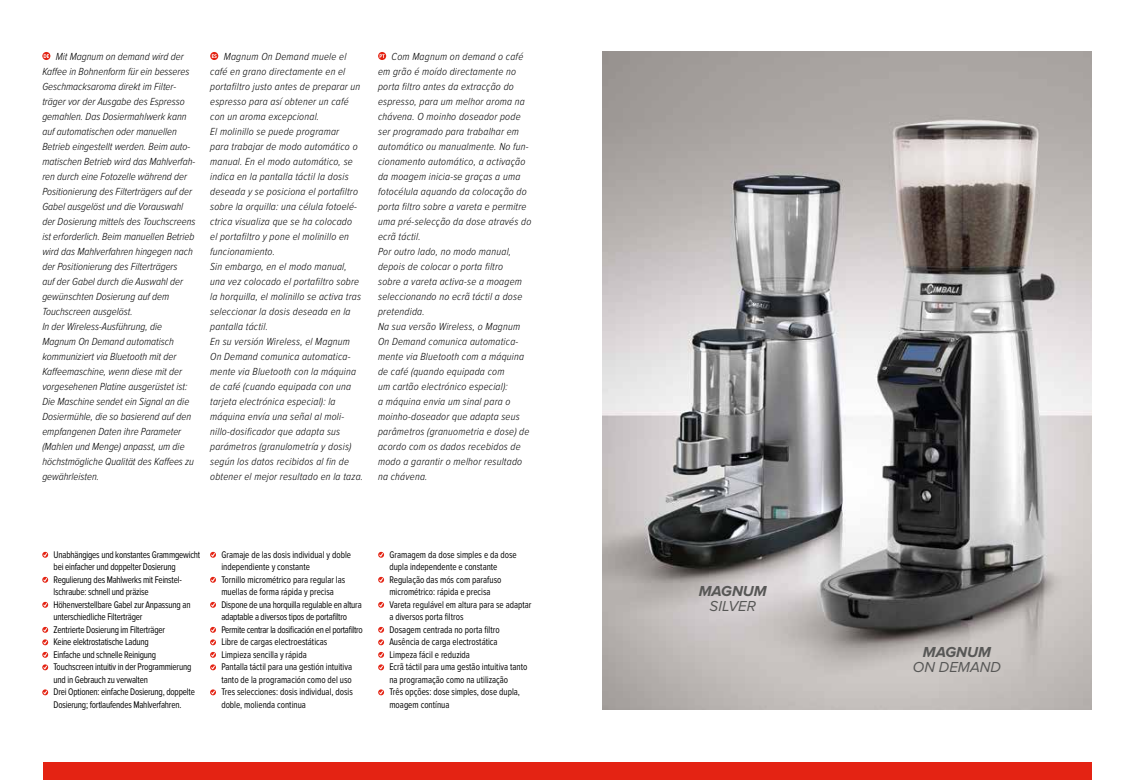
<style>
.page{position:relative;width:1134px;height:780px;background:#fff}
.page>*{position:absolute;margin:0;border:0;box-sizing:border-box;transform-origin:0 0}
.t1{font:italic 15px "Proxima Nova";color:#575756}
.t2{font:italic 700 15px "Proxima Nova";color:#575756}
.t3{font:italic 300 10.62px/15px "Proxima Nova Cond";letter-spacing:.02em;color:#000}
.t4{font:italic 300 10.62px/15px "Proxima Nova Cond";color:#000}
.t5{font:10px/12.5px "Proxima Nova Cond";color:#000;scale:.9 1}
.t6{font:10px/12.5px "Proxima Nova Cond";letter-spacing:-.02em;color:#000;scale:.9 1}
</style>
<div class="page">
<div style="left:43px;top:762px;width:1048px;height:18px;background:#e42313"></div>
<svg style="left:42px;top:52px;width:8px;height:8px"></svg>
<svg style="left:44px;top:54px;width:5px;height:4px"></svg>
<svg style="left:210px;top:52px;width:8px;height:8px"></svg>
<svg style="left:212px;top:54px;width:5px;height:4px"></svg>
<svg style="left:378px;top:52px;width:8px;height:8px"></svg>
<svg style="left:380px;top:54px;width:5px;height:4px"></svg>
<svg style="left:42px;top:552px;width:6px;height:5px"></svg>
<svg style="left:42px;top:577px;width:6px;height:5px"></svg>
<svg style="left:42px;top:602px;width:6px;height:5px"></svg>
<svg style="left:42px;top:627px;width:6px;height:5px"></svg>
<svg style="left:42px;top:639px;width:6px;height:6px"></svg>
<svg style="left:42px;top:652px;width:6px;height:5px"></svg>
<svg style="left:42px;top:664px;width:6px;height:6px"></svg>
<svg style="left:42px;top:689px;width:6px;height:6px"></svg>
<svg style="left:210px;top:552px;width:6px;height:5px"></svg>
<svg style="left:210px;top:577px;width:6px;height:5px"></svg>
<svg style="left:210px;top:602px;width:6px;height:5px"></svg>
<svg style="left:210px;top:627px;width:6px;height:5px"></svg>
<svg style="left:210px;top:639px;width:6px;height:6px"></svg>
<svg style="left:210px;top:652px;width:6px;height:5px"></svg>
<svg style="left:210px;top:664px;width:6px;height:6px"></svg>
<svg style="left:210px;top:689px;width:6px;height:6px"></svg>
<svg style="left:378px;top:552px;width:6px;height:5px"></svg>
<svg style="left:378px;top:577px;width:6px;height:5px"></svg>
<svg style="left:378px;top:602px;width:6px;height:5px"></svg>
<svg style="left:378px;top:627px;width:6px;height:5px"></svg>
<svg style="left:378px;top:639px;width:6px;height:6px"></svg>
<svg style="left:378px;top:652px;width:6px;height:5px"></svg>
<svg style="left:378px;top:664px;width:6px;height:6px"></svg>
<svg style="left:378px;top:689px;width:6px;height:6px"></svg>
<img style="left:602px;top:51px;width:489px;height:658px">
<p class="t4" style="left:42px;top:49px;width:155px;text-indent:13px">Mit Magnum on demand wird der Kaffee in Bohnenform für ein besseres Geschmacksaroma direkt im Filter&shy;träger vor der Ausgabe des Espresso gemahlen. Das Dosiermahlwerk kann auf automatischen oder manuellen Betrieb eingestellt werden. Beim auto&shy;matischen Betrieb wird das Mahlverfah&shy;ren durch eine Fotozelle während der Positionierung des Filterträgers auf der Gabel ausgelöst und die Vorauswahl der Dosierung mittels des Touchscreens ist erforderlich. Beim manuellen Betrieb wird das Mahlverfahren hingegen nach der Positionierung des Filterträgers<br>auf der Gabel durch die Auswahl der gewünschten Dosierung auf dem Touchscreen ausgelöst.<br>In der Wireless-Ausführung, die Magnum On Demand automatisch kommuniziert via Bluetooth mit der Kaffeemaschine, wenn diese mit der vorgesehenen Platine ausgerüstet ist:<br>Die Maschine sendet ein Signal an die Dosiermühle, die so basierend auf den empfangenen Daten ihre Parameter (Mahlen und Menge) anpasst, um die höchstmögliche Qualität des Kaffees zu gewährleisten.</p>
<p class="t3" style="left:210px;top:49px;width:154px;text-indent:14px">Magnum On Demand muele el café en grano directamente en el portafiltro justo antes de preparar un espresso para así obtener un café con un aroma excepcional.<br>El molinillo se puede programar<br>para trabajar de modo automático o manual. En el modo automático, se indica en la pantalla táctil la dosis deseada y se posiciona el portafiltro sobre la orquilla: una célula fotoelé&shy;ctrica visualiza que se ha colocado<br>el portafiltro y pone el molinillo en funcionamiento.<br>Sin embargo, en el modo manual, una vez colocado el portafiltro sobre la horquilla, el molinillo se activa tras seleccionar la dosis deseada en la pantalla táctil.<br>En su versión Wireless, el Magnum On Demand comunica automatica&shy;mente via Bluetooth con la máquina de café (cuando equipada con una tarjeta electrónica especial): la máquina envía una señal al moli&shy;nillo-dosificador que adapta sus parámetros (granulometría y dosis) según los datos recibidos al fin de obtener el mejor resultado en la taza.</p>
<p class="t3" style="left:378px;top:49px;width:155px;text-indent:13px">Com Magnum on demand o café em grão é moído directamente no porta filtro antes da extracção do espresso, para um melhor aroma na chávena. O moinho doseador pode ser programado para trabalhar em automático ou manualmente. No fun&shy;cionamento automático, a activação da moagem inicia-se graças a uma fotocélula aquando da colocação do porta filtro sobre a vareta e permitre uma pré-selecção da dose através do ecrã táctil.<br>Por outro lado, no modo manual, depois de colocar o porta filtro<br>sobre a vareta activa-se a moagem seleccionando no ecrã táctil a dose pretendida.<br>Na sua versão Wireless, o Magnum<br>On Demand comunica automatica&shy;mente via Bluetooth com a máquina de café (quando equipada com<br>um cartão electrónico especial):<br>a máquina envia um sinal para o moinho-doseador que adapta seus parâmetros (granuometria e dose) de acordo com os dados recebidos de modo a garantir o melhor resultado na chávena.</p>
<p class="t6" style="left:54px;top:548px;width:165px">Unabhängiges und konstantes Grammgewicht bei einfacher und doppelter Dosierung Regulierung des Mahlwerks mit Feinstel&shy;lschraube: schnell und präzise Höhenverstellbare Gabel zur Anpassung an unterschiedliche Filterträger<br>Zentrierte Dosierung im Filterträger<br>Keine elektrostatische Ladung<br>Einfache und schnelle Reinigung<br>Touchscreen intuitiv in der Programmierung und in Gebrauch zu verwalten<br>Drei Optionen: einfache Dosierung, doppelte Dosierung; fortlaufendes Mahlverfahren.</p>
<p class="t5" style="left:221px;top:548px;width:159px">Gramaje de las dosis individual y doble independiente y constante<br>Tornillo micrométrico para regular las muellas de forma rápida y precisa<br>Dispone de una horquilla regulable en altura adaptable a diversos tipos de portafiltro Permite centrar la dosificación en el portafiltro Libre de cargas electroestáticas<br>Limpieza sencilla y rápida<br>Pantalla táctil para una gestión intuitiva tanto de la programación como del uso Tres selecciones: dosis individual, dosis doble, molienda continua</p>
<p class="t5" style="left:389px;top:548px;width:159px">Gramagem da dose simples e da dose dupla independente e constante<br>Regulação das mós com parafuso micrométrico: rápida e precisa<br>Vareta regulável em altura para se adaptar a diversos porta filtros<br>Dosagem centrada no porta filtro<br>Ausência de carga electrostática<br>Limpeza fácil e reduzida<br>Ecrã táctil para uma gestão intuitiva tanto na programação como na utilização<br>Três opções: dose simples, dose dupla, moagem contínua</p>
<h1 class="t2" style="left:699px;top:582px;width:69px">MAGNUM</h1>
<h1 class="t1" style="left:710px;top:597px;width:48px">SILVER</h1>
<h1 class="t2" style="left:923px;top:643px;width:69px">MAGNUM</h1>
<h1 class="t1" style="left:913px;top:658px;width:90px">ON DEMAND</h1>
</div>
